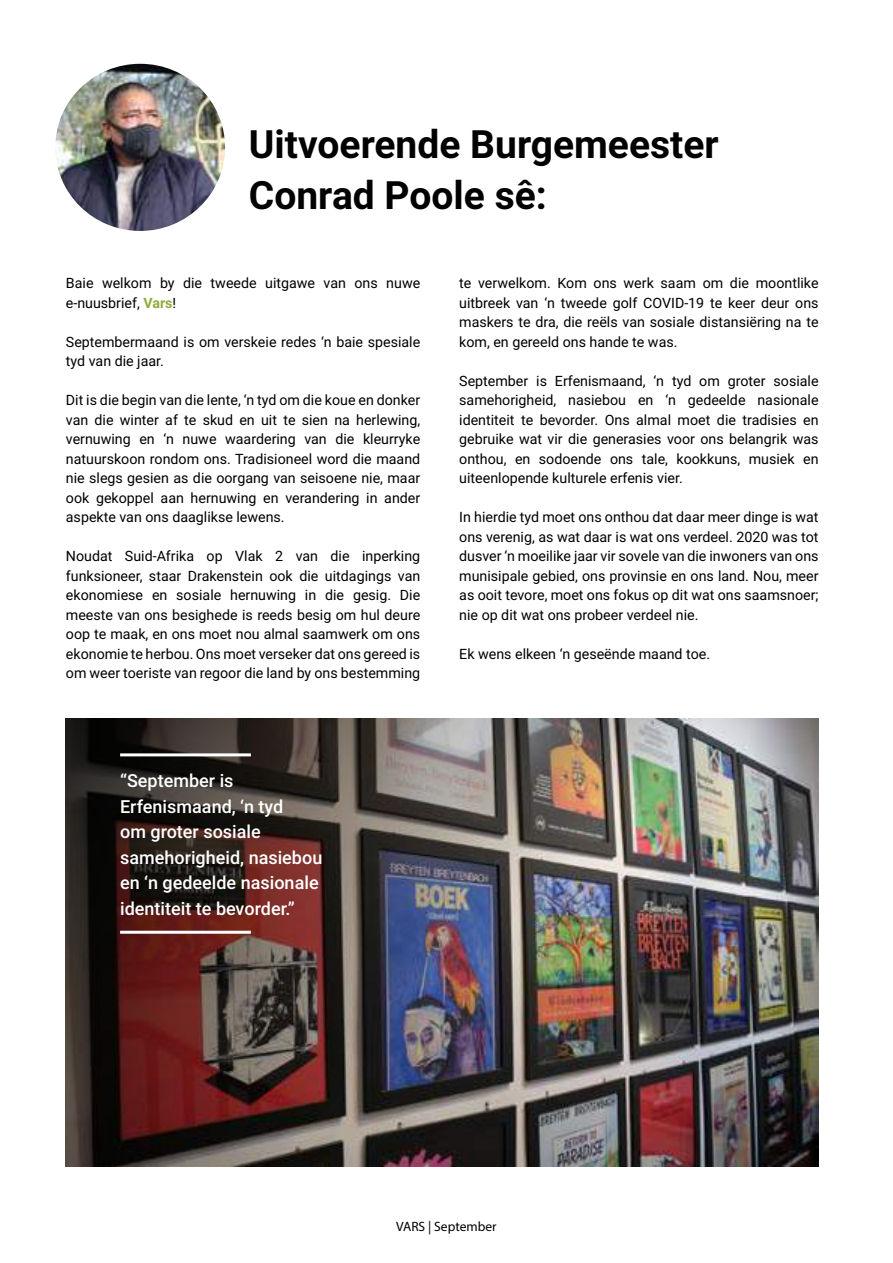
<style>
.page{position:relative;width:893px;height:1263px;background:#fff}
.page>*{position:absolute;margin:0;border:0;box-sizing:border-box;transform-origin:0 0}
.t1{font:700 39px/51px "Roboto";color:#020203}
.t2{font:500 18px/25.5px "Roboto";color:#fff}
.t3{font:14.25px/19.5px "Roboto";color:#000;text-align:justify}
.t4{font:13.5px "Myriad Pro";color:#000}
.s1{font-weight:700;color:#8fab3d}
</style>
<div class="page">
<img style="left:66px;top:719px;width:753px;height:447px">
<img style="left:55px;top:64px;width:170px;height:167px">
<hr style="left:120px;top:931px;width:131px;height:3px;background:#fff">
<hr style="left:120px;top:753px;width:131px;height:3px;background:#fff">
<h1 class="t1" style="left:249px;top:117px;width:471px">Uitvoerende Burgemeester<br>Conrad Poole sê:</h1>
<p class="t3" style="left:66px;top:273px;width:356px">Baie welkom by die tweede uitgawe van ons nuwe e-nuusbrief, <span class="s1">Vars</span>!</p>
<p class="t3" style="left:66px;top:331px;width:356px">Septembermaand is om verskeie redes ‘n baie spesiale tyd van die jaar.</p>
<p class="t3" style="left:66px;top:390px;width:356px">Dit is die begin van die lente, ‘n tyd om die koue en donker van die winter af te skud en uit te sien na herlewing, vernuwing en ‘n nuwe waardering van die kleurryke natuurskoon rondom ons. Tradisioneel word die maand nie slegs gesien as die oorgang van seisoene nie, maar ook gekoppel aan hernuwing en verandering in ander aspekte van ons daaglikse lewens.</p>
<p class="t3" style="left:66px;top:546px;width:356px">Noudat Suid-Afrika op Vlak 2 van die inperking funksioneer, staar Drakenstein ook die uitdagings van ekonomiese en sosiale hernuwing in die gesig. Die meeste van ons besighede is reeds besig om hul deure oop te maak, en ons moet nou almal saamwerk om ons ekonomie te herbou. Ons moet verseker dat ons gereed is om weer toeriste van regoor die land by ons bestemming</p>
<p class="t2" style="left:120px;top:768px;width:204px">“September is<br>Erfenismaand, ‘n tyd<br>om groter sosiale samehorigheid, nasiebou en ‘n gedeelde nasionale identiteit te bevorder.”</p>
<p class="t3" style="left:459px;top:273px;width:361px">te verwelkom. Kom ons werk saam om die moontlike uitbreek van ‘n tweede golf COVID-19 te keer deur ons maskers te dra, die reëls van sosiale distansiëring na te kom, en gereeld ons hande te was.</p>
<p class="t3" style="left:459px;top:370px;width:361px">September is Erfenismaand, ‘n tyd om groter sosiale samehorigheid, nasiebou en ‘n gedeelde nasionale identiteit te bevorder. Ons almal moet die tradisies en gebruike wat vir die generasies voor ons belangrik was onthou, en sodoende ons tale, kookkuns, musiek en uiteenlopende kulturele erfenis vier.</p>
<p class="t3" style="left:459px;top:507px;width:361px">In hierdie tyd moet ons onthou dat daar meer dinge is wat ons verenig, as wat daar is wat ons verdeel. 2020 was tot dusver ‘n moeilike jaar vir sovele van die inwoners van ons munisipale gebied, ons provinsie en ons land. Nou, meer as ooit tevore, moet ons fokus op dit wat ons saamsnoer; nie op dit wat ons probeer verdeel nie.</p>
<p class="t3" style="left:459px;top:643px;width:252px">Ek wens elkeen ‘n geseënde maand toe.</p>
<p class="t4" style="left:396px;top:1218px;width:102px">VARS | September</p>
</div>
